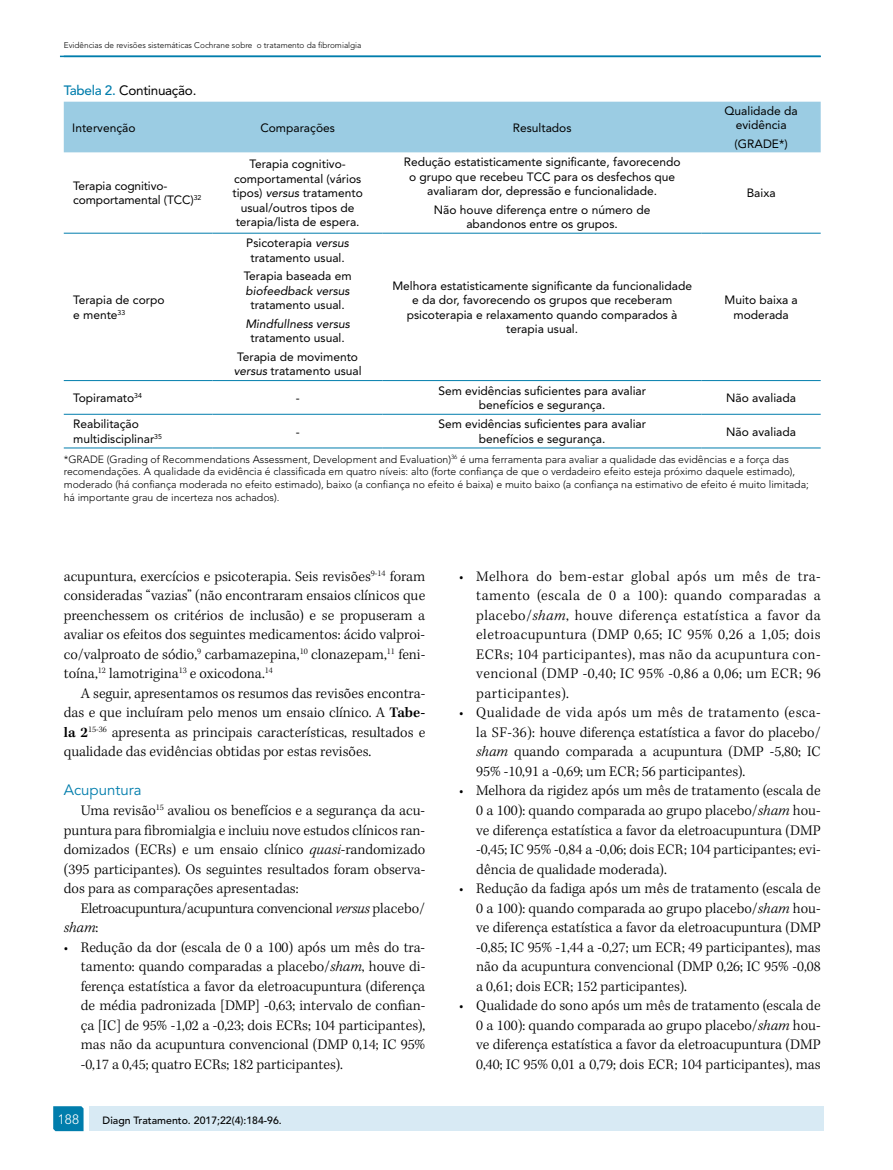
<style>
.page{position:relative;width:893px;height:1170px;background:#fff}
.page>*{position:absolute;margin:0;border:0;box-sizing:border-box;transform-origin:0 0}
.t1{font:300 15px/19.5px "Kepler Std";color:#000;text-align:justify}
.t2{font:300 15px/19.5px "Kepler Std";letter-spacing:-.02em;color:#000}
.t3{font:15px "Avenir LT Std";color:#007dac}
.t4{font:13.5px "Avenir LT Std";letter-spacing:-.02em;color:#000}
.t5{font:300 13.5px "Avenir LT Std";color:#fff}
.t6{font:12px/14.4px "Avenir LT Std";color:#000;text-align:center}
.t7{font:italic 12px "Avenir LT Std";color:#000}
.t8{font:300 10.5px/12.6px "Avenir LT Std";color:#000}
.t9{font:500 10.5px "Avenir LT Std";color:#000}
.t10{font:300 8.25px "Avenir LT Std";color:#000}
.s1{font-weight:500;color:#007dac}
.s2{font-style:italic}
.s3{font-weight:600}
</style>
<div class="page">
<div style="left:64px;top:102px;width:757px;height:50px;background:#9bcce3"></div>
<hr style="left:64px;top:233px;width:149px;height:1px;background:#007dac">
<hr style="left:213px;top:233px;width:170px;height:1px;background:#007dac">
<hr style="left:383px;top:233px;width:319px;height:1px;background:#007dac">
<hr style="left:702px;top:233px;width:119px;height:1px;background:#007dac">
<hr style="left:64px;top:380px;width:149px;height:1px;background:#007dac">
<hr style="left:213px;top:380px;width:170px;height:1px;background:#007dac">
<hr style="left:383px;top:380px;width:319px;height:1px;background:#007dac">
<hr style="left:702px;top:380px;width:119px;height:1px;background:#007dac">
<hr style="left:64px;top:414px;width:149px;height:1px;background:#007dac">
<hr style="left:213px;top:414px;width:170px;height:1px;background:#007dac">
<hr style="left:383px;top:414px;width:319px;height:1px;background:#007dac">
<hr style="left:702px;top:414px;width:119px;height:1px;background:#007dac">
<hr style="left:64px;top:447px;width:149px;height:1px;background:#007dac">
<hr style="left:213px;top:447px;width:170px;height:1px;background:#007dac">
<hr style="left:383px;top:447px;width:319px;height:1px;background:#007dac">
<hr style="left:702px;top:447px;width:119px;height:1px;background:#007dac">
<hr style="left:60px;top:56px;width:761px;height:1px;background:#007dac">
<svg style="left:53px;top:1106px;width:31px;height:24px"></svg>
<div style="left:89px;top:1106px;width:735px;height:24px;background:#d8eaf4"></div>
<p class="t10" style="left:64px;top:40px;width:299px">Evidências de revisões sistemáticas Cochrane sobre o tratamento da fibromialgia</p>
<p class="t4" style="left:64px;top:83px;width:134px"><span class="s1">Tabela 2.</span> Continuação.</p>
<p class="t6" style="left:72px;top:120px;width:65px">Intervenção</p>
<p class="t6" style="left:260px;top:120px;width:76px">Comparações</p>
<p class="t6" style="left:513px;top:120px;width:60px">Resultados</p>
<p class="t6" style="left:73px;top:179px;width:130px;text-align:left">Terapia cognitivo&shy;comportamental (TCC)<sup>32</sup></p>
<p class="t6" style="left:73px;top:293px;width:93px;text-align:left">Terapia de corpo e mente<sup>33</sup></p>
<p class="t6" style="left:232px;top:157px;width:132px">Terapia cognitivo&shy;comportamental (vários tipos) <span class="s2">versus</span> tratamento usual/outros tipos de terapia/lista de espera.</p>
<p class="t6" style="left:404px;top:155px;width:278px">Redução estatisticamente significante, favorecendo o grupo que recebeu TCC para os desfechos que avaliaram dor, depressão e funcionalidade.</p>
<p class="t6" style="left:434px;top:202px;width:218px">Não houve diferença entre o número de abandonos entre os grupos.</p>
<p class="t6" style="left:246px;top:236px;width:104px">Psicoterapia <span class="s2">versus </span>tratamento usual.</p>
<p class="t6" style="left:244px;top:269px;width:109px">Terapia baseada em</p>
<p class="t7" style="left:246px;top:284px;width:106px">biofeedback versus</p>
<p class="t6" style="left:250px;top:298px;width:96px">tratamento usual.</p>
<p class="t7" style="left:245px;top:317px;width:106px">Mindfullness versus</p>
<p class="t6" style="left:237px;top:329px;width:122px;line-height:18.6px">tratamento usual.<br>Terapia de movimento</p>
<p class="t6" style="left:234px;top:364px;width:129px"><span class="s2">versus</span> tratamento usual</p>
<p class="t6" style="left:392px;top:278px;width:301px">Melhora estatisticamente significante da funcionalidade e da dor, favorecendo os grupos que receberam psicoterapia e relaxamento quando comparados à terapia usual.</p>
<p class="t6" style="left:725px;top:104px;width:75px">Qualidade da evidência</p>
<p class="t6" style="left:735px;top:137px;width:55px">(GRADE*)</p>
<p class="t6" style="left:747px;top:186px;width:30px">Baixa</p>
<p class="t6" style="left:724px;top:293px;width:75px">Muito baixa a moderada</p>
<p class="t6" style="left:73px;top:390px;width:70px">Topiramato<sup>34</sup></p>
<p class="t6" style="left:296px;top:390px;width:5px">-</p>
<p class="t6" style="left:73px;top:417px;width:90px;text-align:left">Reabilitação multidisciplinar<sup>35</sup></p>
<p class="t6" style="left:296px;top:424px;width:5px">-</p>
<p class="t6" style="left:438px;top:383px;width:209px">Sem evidências suficientes para avaliar benefícios e segurança.</p>
<p class="t6" style="left:726px;top:390px;width:71px">Não avaliada</p>
<p class="t6" style="left:438px;top:417px;width:209px">Sem evidências suficientes para avaliar benefícios e segurança.</p>
<p class="t6" style="left:726px;top:424px;width:71px">Não avaliada</p>
<p class="t8" style="left:64px;top:453px;width:747px">*GRADE (Grading of Recommendations Assessment, Development and Evaluation)<sup>36</sup> é uma ferramenta para avaliar a qualidade das evidências e a força das recomendações. A qualidade da evidência é classificada em quatro níveis: alto (forte confiança de que o verdadeiro efeito esteja próximo daquele estimado), moderado (há confiança moderada no efeito estimado), baixo (a confiança no efeito é baixa) e muito baixo (a confiança na estimativo de efeito é muito limitada; há importante grau de incerteza nos achados).</p>
<p class="t1" style="left:64px;top:567px;width:363px">acupuntura, exercícios e psicoterapia. Seis revisões<sup>9-14</sup> foram consideradas “vazias” (não encontraram ensaios clínicos que preenchessem os critérios de inclusão) e se propuseram a avaliar os efeitos dos seguintes medicamentos: ácido valproi&shy;co/valproato de sódio,<sup>9</sup> carbamazepina,<sup>10</sup> clonazepam,<sup>11</sup> feni&shy;toína,<sup>12</sup> lamotrigina<sup>13</sup> e oxicodona.<sup>14</sup></p>
<p class="t1" style="left:64px;top:684px;width:363px;text-indent:17px">A seguir, apresentamos os resumos das revisões encontra&shy;das e que incluíram pelo menos um ensaio clínico. A <span class="s3">Tabe&shy;la 2</span><sup>15-36</sup> apresenta as principais características, resultados e qualidade das evidências obtidas por estas revisões.</p>
<p class="t3" style="left:64px;top:781px;width:79px">Acupuntura</p>
<p class="t1" style="left:64px;top:801px;width:363px;text-indent:17px">Uma revisão<sup>15</sup> avaliou os benefícios e a segurança da acu&shy;puntura para fibromialgia e incluiu nove estudos clínicos ran&shy;domizados (ECRs) e um ensaio clínico <span class="s2">quasi</span>-randomizado (395 participantes). Os seguintes resultados foram observa&shy;dos para as comparações apresentadas:</p>
<p class="t2" style="left:64px;top:898px;width:363px;text-indent:17px">Eletroacupuntura/acupuntura convencional <span class="s2">versus</span> placebo/ <span class="s2">sham</span>:</p>
<p class="t1" style="left:81px;top:937px;width:346px;text-indent:-17px">• Redução da dor (escala de 0 a 100) após um mês do tra&shy;tamento: quando comparadas a placebo/<span class="s2">sham</span>, houve di&shy;ferença estatística a favor da eletroacupuntura (diferença de média padronizada [DMP] -0,63; intervalo de confian&shy;ça [IC] de 95% -1,02 a -0,23; dois ECRs; 104 participantes), mas não da acupuntura convencional (DMP 0,14; IC 95% -0,17 a 0,45; quatro ECRs; 182 participantes).</p>
<p class="t5" style="left:58px;top:1111px;width:23px">188</p>
<p class="t9" style="left:103px;top:1114px;width:181px">Diagn Tratamento. 2017;22(4):184-96.</p>
<p class="t1" style="left:476px;top:567px;width:346px;text-indent:-17px">• Melhora do bem-estar global após um mês de tra&shy;tamento (escala de 0 a 100): quando comparadas a placebo/<span class="s2">sham</span>, houve diferença estatística a favor da eletroacupuntura (DMP 0,65; IC 95% 0,26 a 1,05; dois ECRs; 104 participantes), mas não da acupuntura con&shy;vencional (DMP -0,40; IC 95% -0,86 a 0,06; um ECR; 96 participantes).</p>
<p class="t1" style="left:476px;top:703px;width:346px;text-indent:-17px">• Qualidade de vida após um mês de tratamento (esca&shy;la SF-36): houve diferença estatística a favor do placebo/ <span class="s2">sham</span> quando comparada a acupuntura (DMP -5,80; IC 95% -10,91 a -0,69; um ECR; 56 participantes).</p>
<p class="t1" style="left:476px;top:781px;width:346px;text-indent:-17px">• Melhora da rigidez após um mês de tratamento (escala de 0 a 100): quando comparada ao grupo placebo/<span class="s2">sham</span> hou&shy;ve diferença estatística a favor da eletroacupuntura (DMP -0,45; IC 95% -0,84 a -0,06; dois ECR; 104 participantes; evi&shy;dência de qualidade moderada).</p>
<p class="t1" style="left:476px;top:879px;width:346px;text-indent:-17px">• Redução da fadiga após um mês de tratamento (escala de 0 a 100): quando comparada ao grupo placebo/<span class="s2">sham</span> hou&shy;ve diferença estatística a favor da eletroacupuntura (DMP -0,85; IC 95% -1,44 a -0,27; um ECR; 49 participantes), mas não da acupuntura convencional (DMP 0,26; IC 95% -0,08 a 0,61; dois ECR; 152 participantes).</p>
<p class="t1" style="left:476px;top:996px;width:346px;text-indent:-17px">• Qualidade do sono após um mês de tratamento (escala de 0 a 100): quando comparada ao grupo placebo/<span class="s2">sham</span> hou&shy;ve diferença estatística a favor da eletroacupuntura (DMP 0,40; IC 95% 0,01 a 0,79; dois ECR; 104 participantes), mas</p>
</div>
